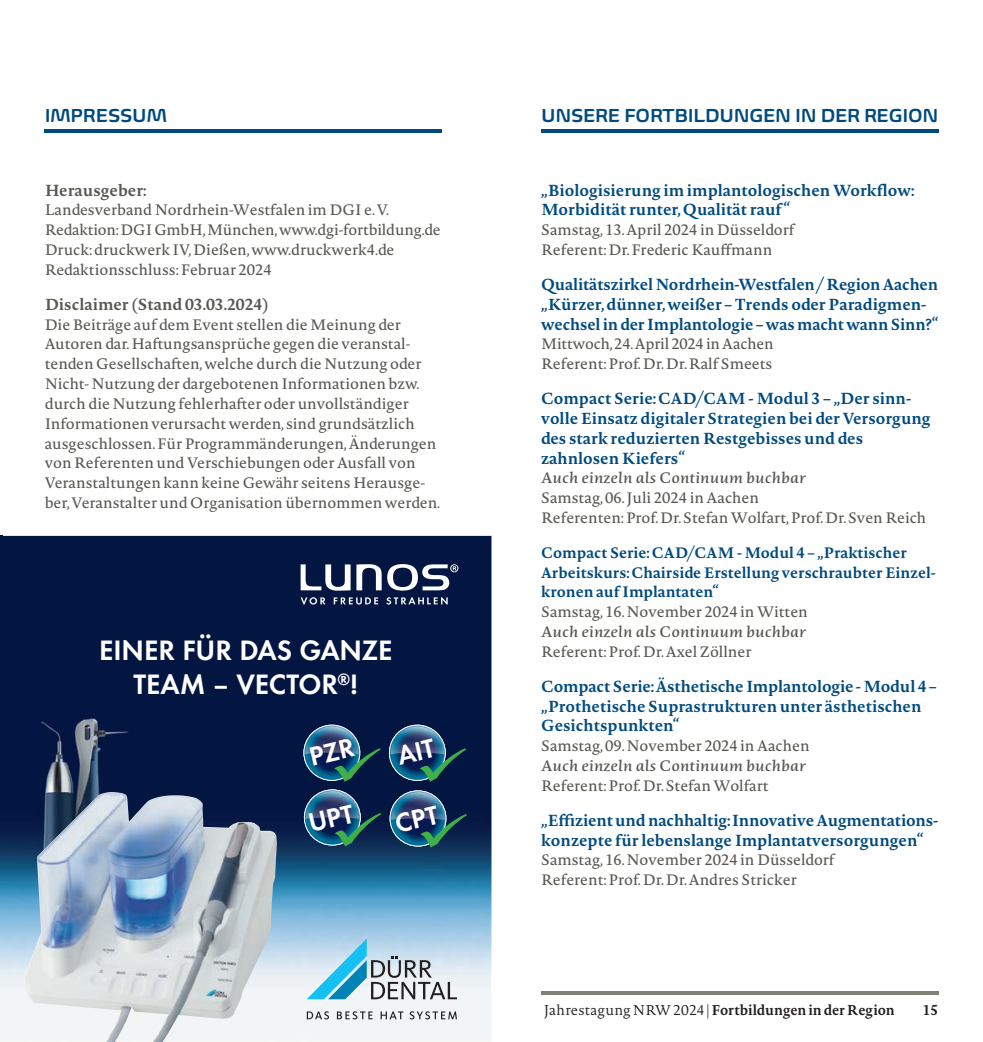
<style>
.page{position:relative;width:983px;height:1042px;background:#fff}
.page>*{position:absolute;margin:0;border:0;box-sizing:border-box;transform-origin:0 0}
.t1{font:29.05px/34.3px "Futura Dem";letter-spacing:-.005em;color:#fff;text-align:center}
.t2{font:600 19.25px "Biome W01";letter-spacing:-.01em;color:#004a7f}
.t3{font:700 15.75px/19.8px "Novel Pro";color:#004a7f}
.t4{font:700 15.75px "Novel Pro";color:#585752}
.t5{font:14.88px/19.8px "Novel Pro";color:#585752}
.t6{font:700 14.88px/19.8px "Novel Pro";color:#004a7f}
.t7{font:italic 14.88px "Novel Pro";color:#585752;scale:1.2 1}
.t8{font:700 14px "Novel Pro";letter-spacing:-.005em;color:#231f20;scale:.96 1}
.t9{font:700 14px "Novel Pro";letter-spacing:-.005em;color:#231f20}
.s1{font-weight:300}
</style>
<div class="page">
<hr style="left:45px;top:129px;width:396px;height:3px;background:#004a7f">
<hr style="left:541px;top:991px;width:397px;height:3px;background:#818178">
<hr style="left:541px;top:129px;width:397px;height:3px;background:#004a7f">
<img style="left:0;top:536px;width:491px;height:505px">
<svg style="left:307px;top:1011px;width:22px;height:8px"></svg>
<svg style="left:337px;top:1011px;width:35px;height:8px"></svg>
<svg style="left:380px;top:1011px;width:23px;height:8px"></svg>
<svg style="left:409px;top:1011px;width:48px;height:8px"></svg>
<svg style="left:306px;top:938px;width:151px;height:61px;background:#a5c8d8"></svg>
<svg style="left:356px;top:564px;width:25px;height:26px"></svg>
<svg style="left:300px;top:564px;width:50px;height:27px"></svg>
<svg style="left:387px;top:564px;width:71px;height:26px"></svg>
<svg style="left:300px;top:597px;width:25px;height:7px"></svg>
<svg style="left:334px;top:597px;width:44px;height:7px"></svg>
<svg style="left:386px;top:597px;width:61px;height:7px"></svg>
<img style="left:33px;top:716px;width:100px;height:76px">
<img style="left:25px;top:792px;width:252px;height:250px">
<svg style="left:295px;top:725px;width:171px;height:57px;background:#1d4164"></svg>
<svg style="left:294px;top:789px;width:173px;height:58px;background:#1d4365"></svg>
<p class="t2" style="left:45px;top:103px;width:124px">IMPRESSUM</p>
<p class="t2" style="left:541px;top:103px;width:398px">UNSERE FORTBILDUNGEN IN DER REGION</p>
<p class="t4" style="left:45px;top:178px;width:103px">Herausgeber:</p>
<p class="t5" style="left:45px;top:200px;width:397px">Landesverband Nordrhein-Westfalen im DGI e. V.<br>Redaktion: DGI GmbH, München, www.dgi-fortbildung.de Druck: druckwerk IV, Dießen, www.druckwerk4.de Redaktionsschluss: Februar 2024</p>
<p class="t4" style="left:45px;top:292px;width:225px">Disclaimer (Stand 03.03.2024)</p>
<p class="t5" style="left:45px;top:314px;width:397px">Die Beiträge auf dem Event stellen die Meinung der Autoren dar. Haftungsansprüche gegen die veranstal&shy;tenden Gesellschaften, welche durch die Nutzung oder Nicht- Nutzung der dargebotenen Informationen bzw. durch die Nutzung fehlerhafter oder unvollständiger Informationen verursacht werden, sind grundsätzlich ausgeschlossen. Für Programmänderungen, Änderungen von Referenten und Verschiebungen oder Ausfall von Veranstaltungen kann keine Gewähr seitens Herausge&shy;ber, Veranstalter und Organisation übernommen werden.</p>
<h1 class="t1" style="left:84px;top:631px;width:295px">EINER FÜR DAS GANZE<br>TEAM – VECTOR<sup>®</sup>!</h1>
<h1 class="t1" style="left:99px;top:631px;width:295px">EINER FÜR DAS GANZE<br>TEAM – VECTOR<sup>®</sup>!</h1>
<p class="t3" style="left:541px;top:179px;width:375px">„Biologisierung im implantologischen Workflow:<br>Morbidität runter, Qualität rauf“</p>
<p class="t5" style="left:541px;top:220px;width:255px">Samstag, 13. April 2024 in Düsseldorf<br>Referent: Dr. Frederic Kauffmann</p>
<p class="t3" style="left:541px;top:274px;width:398px">Qualitätszirkel Nordrhein-Westfalen / Region Aachen „Kürzer, dünner, weißer – Trends oder Paradigmen&shy;wechsel in der Implantologie – was macht wann Sinn?“</p>
<p class="t5" style="left:541px;top:334px;width:234px">Mittwoch, 24. April 2024 in Aachen<br>Referent: Prof. Dr. Dr. Ralf Smeets</p>
<p class="t3" style="left:541px;top:388px;width:391px">Compact Serie: CAD/CAM - Modul 3 – „Der sinn&shy;volle Einsatz digitaler Strategien bei der Versorgung des stark reduzierten Restgebisses und des zahnlosen Kiefers“</p>
<p class="t7" style="left:541px;top:467px;width:222px">Auch einzeln als Continuum buchbar</p>
<p class="t5" style="left:541px;top:488px;width:386px">Samstag, 06. Juli 2024 in Aachen<br>Referenten: Prof. Dr. Stefan Wolfart, Prof. Dr. Sven Reich</p>
<p class="t6" style="left:541px;top:542px;width:396px">Compact Serie: CAD/CAM - Modul 4 – „Praktischer<br>Arbeitskurs: Chairside Erstellung verschraubter Einzel&shy;kronen auf Implantaten“</p>
<p class="t5" style="left:541px;top:602px;width:268px">Samstag, 16. November 2024 in Witten</p>
<p class="t7" style="left:541px;top:621px;width:222px">Auch einzeln als Continuum buchbar</p>
<p class="t5" style="left:541px;top:641px;width:212px">Referent: Prof. Dr. Axel Zöllner</p>
<p class="t3" style="left:541px;top:676px;width:397px">Compact Serie: Ästhetische Implantologie - Modul 4 – „Prothetische Suprastrukturen unter ästhetischen<br>Gesichtspunkten“</p>
<p class="t5" style="left:541px;top:736px;width:270px">Samstag, 09. November 2024 in Aachen</p>
<p class="t7" style="left:541px;top:755px;width:222px">Auch einzeln als Continuum buchbar</p>
<p class="t5" style="left:541px;top:775px;width:229px">Referent: Prof. Dr. Stefan Wolfart</p>
<p class="t3" style="left:541px;top:809px;width:398px">„Effizient und nachhaltig: Innovative Augmentations&shy;konzepte für lebenslange Implantatversorgungen“</p>
<p class="t5" style="left:541px;top:850px;width:295px">Samstag, 16. November 2024 in Düsseldorf<br>Referent: Prof. Dr. Dr. Andres Stricker</p>
<p class="t8" style="left:543px;top:1000px;width:367px"><span class="s1">Jahrestagung NRW 2024 |</span> Fortbildungen in der Region</p>
<p class="t9" style="left:922px;top:1000px;width:17px">15</p>
</div>
